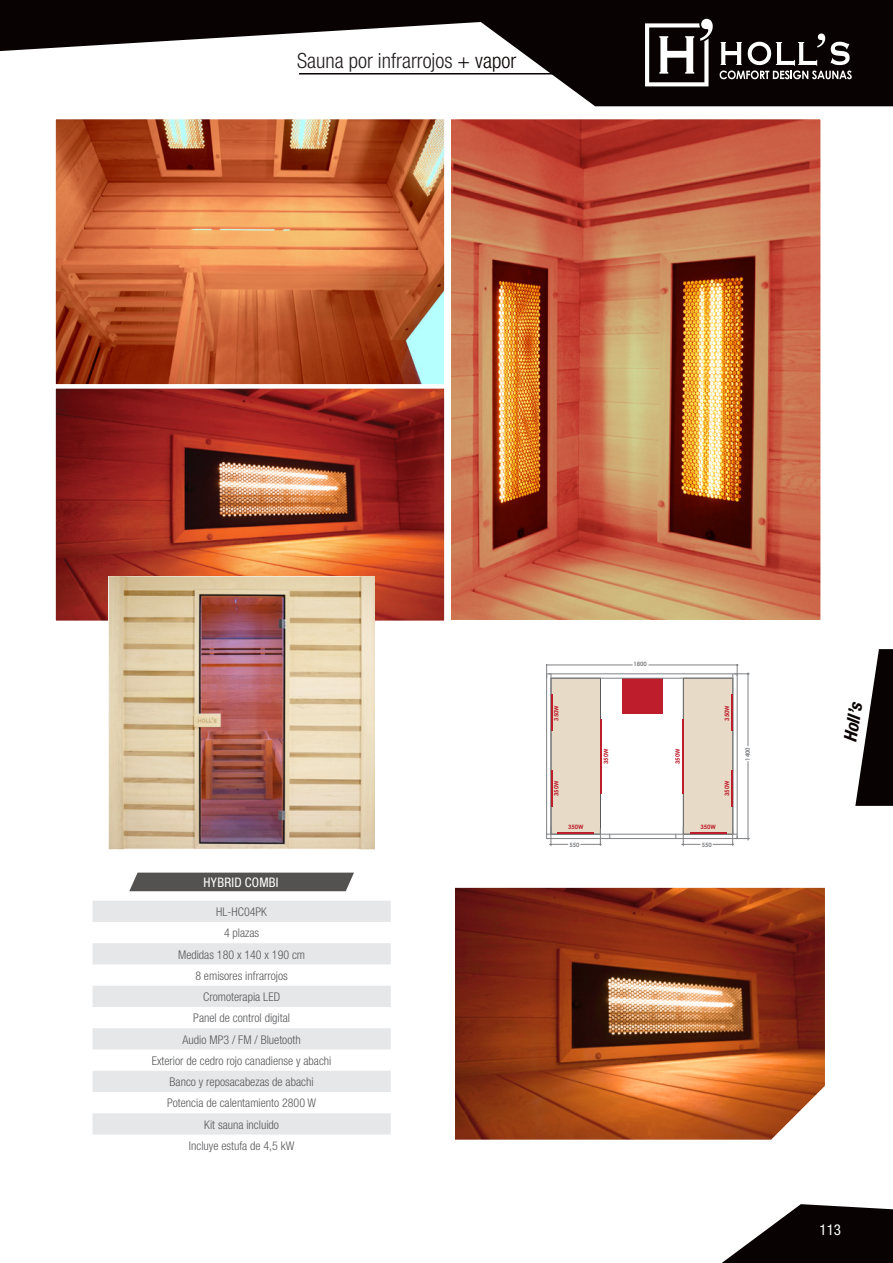
<style>
.page{position:relative;width:893px;height:1263px;background:#fff}
.page>*{position:absolute;margin:0;border:0;box-sizing:border-box;transform-origin:0 0}
.Texte{font:300 condensed 21px "Helvetica Neue";color:#231f20}
.t1{font:italic 700 condensed 18px "Helvetica Neue";color:#080302}
.t2{font:condensed 15px "Helvetica Neue";color:#fff}
.t3{font:condensed 13.2px "Helvetica Neue";letter-spacing:.015em;color:#fff}
.Liste_à_puce_Holl_s{font:300 condensed 12px "Helvetica Neue";color:#57585a}
.t4{font:700 6px "Century Gothic";color:#be1d2c}
.t5{font:700 6px "Century Gothic";color:#808285}
.s1{color:#080302}
</style>
<div class="page">
<img style="left:56px;top:120px;width:388px;height:264px">
<div style="left:51px;top:115px;width:398px;height:274px;border:4px solid #fff"></div>
<img style="left:56px;top:389px;width:388px;height:231px">
<div style="left:51px;top:384px;width:398px;height:241px;border:4px solid #fff"></div>
<img style="left:451px;top:120px;width:369px;height:499px">
<div style="left:683px;top:678px;width:50px;height:156px;background:#e7dbc7"></div>
<div style="left:683px;top:678px;width:50px;height:156px;border:1px solid #57585a"></div>
<div style="left:551px;top:678px;width:49px;height:156px;background:#e7dbc7"></div>
<div style="left:622px;top:678px;width:41px;height:36px;background:#be1d2c"></div>
<hr style="left:549px;top:674px;width:188px;height:1px;background:#808285">
<hr style="left:551px;top:678px;width:182px;height:1px;background:#808285">
<hr style="left:732px;top:674px;width:1px;height:160px;background:#808285">
<hr style="left:737px;top:674px;width:1px;height:164px;background:#808285">
<hr style="left:547px;top:834px;width:190px;height:1px;background:#808285">
<hr style="left:547px;top:838px;width:190px;height:1px;background:#808285">
<hr style="left:557px;top:832px;width:37px;height:1px;background:#be1d2c">
<hr style="left:690px;top:832px;width:36px;height:1px;background:#be1d2c">
<hr style="left:731px;top:695px;width:1px;height:36px;background:#be1d2c">
<hr style="left:731px;top:770px;width:1px;height:36px;background:#be1d2c">
<hr style="left:682px;top:719px;width:1px;height:75px;background:#be1d2c">
<hr style="left:600px;top:719px;width:2px;height:75px;background:#be1d2c">
<hr style="left:748px;top:761px;width:1px;height:79px;background:#808285">
<hr style="left:748px;top:672px;width:1px;height:74px;background:#808285">
<hr style="left:546px;top:665px;width:87px;height:1px;background:#808285">
<hr style="left:648px;top:665px;width:90px;height:1px;background:#808285">
<svg style="left:734px;top:664px;width:15px;height:12px"></svg>
<svg style="left:676px;top:827px;width:24px;height:19px"></svg>
<svg style="left:713px;top:828px;width:37px;height:18px"></svg>
<svg style="left:546px;top:664px;width:22px;height:182px"></svg>
<svg style="left:580px;top:828px;width:22px;height:18px"></svg>
<img style="left:455px;top:888px;width:370px;height:252px">
<img style="left:109px;top:577px;width:266px;height:273px">
<svg style="left:93px;top:901px;width:298px;height:233px;fill:#e6e7e9"></svg>
<div style="left:129px;top:873px;width:225px;height:18px;background:#545151"></div>
<svg style="left:0;top:0;width:893px;height:106px;fill:#080302"></svg>
<hr style="left:299px;top:73px;width:309px;height:1px;background:#080302">
<svg style="left:645px;top:19px;width:68px;height:67px"></svg>
<svg style="left:720px;top:33px;width:132px;height:46px"></svg>
<svg style="left:722px;top:1204px;width:171px;height:59px"></svg>
<svg style="left:855px;top:649px;width:38px;height:157px"></svg>
<p class="Texte" style="left:297px;top:48px;width:221px">Sauna por infrarrojos <span class="s1">+ vapor</span></p>
<p class="t3" style="left:204px;top:875px;width:76px">HYBRID COMBI</p>
<p class="Liste_à_puce_Holl_s" style="left:216px;top:905px;width:52px">HL-HC04PK</p>
<p class="Liste_à_puce_Holl_s" style="left:224px;top:926px;width:37px">4 plazas</p>
<p class="Liste_à_puce_Holl_s" style="left:178px;top:947px;width:129px">Medidas 180 x 140 x 190 cm</p>
<p class="Liste_à_puce_Holl_s" style="left:195px;top:969px;width:94px">8 emisores infrarrojos</p>
<p class="Liste_à_puce_Holl_s" style="left:203px;top:990px;width:78px">Cromoterapia LED</p>
<p class="Liste_à_puce_Holl_s" style="left:193px;top:1011px;width:98px">Panel de control digital</p>
<p class="Liste_à_puce_Holl_s" style="left:183px;top:1032px;width:120px">Audio MP3 / FM / Bluetooth</p>
<p class="Liste_à_puce_Holl_s" style="left:152px;top:1054px;width:181px">Exterior de cedro rojo canadiense y abachi</p>
<p class="Liste_à_puce_Holl_s" style="left:170px;top:1075px;width:146px">Banco y reposacabezas de abachi</p>
<p class="Liste_à_puce_Holl_s" style="left:167px;top:1096px;width:151px">Potencia de calentamiento 2800 W</p>
<p class="Liste_à_puce_Holl_s" style="left:204px;top:1117px;width:76px">Kit sauna incluido</p>
<p class="Liste_à_puce_Holl_s" style="left:189px;top:1139px;width:107px">Incluye estufa de 4,5 kW</p>
<p class="t5" style="left:634px;top:659px;width:15px">1800</p>
<p class="t4" style="left:552px;top:721px;width:17px;rotate:-90deg">350W</p>
<p class="t4" style="left:552px;top:796px;width:17px;rotate:-90deg">350W</p>
<p class="t4" style="left:601px;top:764px;width:17px;rotate:-90deg">350W</p>
<p class="t4" style="left:673px;top:764px;width:17px;rotate:-90deg">350W</p>
<p class="t4" style="left:722px;top:721px;width:17px;rotate:-90deg">350W</p>
<p class="t4" style="left:722px;top:796px;width:17px;rotate:-90deg">350W</p>
<p class="t4" style="left:568px;top:823px;width:17px">350W</p>
<p class="t4" style="left:700px;top:823px;width:17px">350W</p>
<p class="t5" style="left:569px;top:840px;width:12px">550</p>
<p class="t5" style="left:702px;top:840px;width:12px">550</p>
<p class="t5" style="left:743px;top:761px;width:15px;rotate:-90deg">1400</p>
<h2 class="t1" style="left:839px;top:740px;width:41px;rotate:-81deg">Holl’s</h2>
<p class="t2" style="left:819px;top:1221px;width:23px">113</p>
</div>
